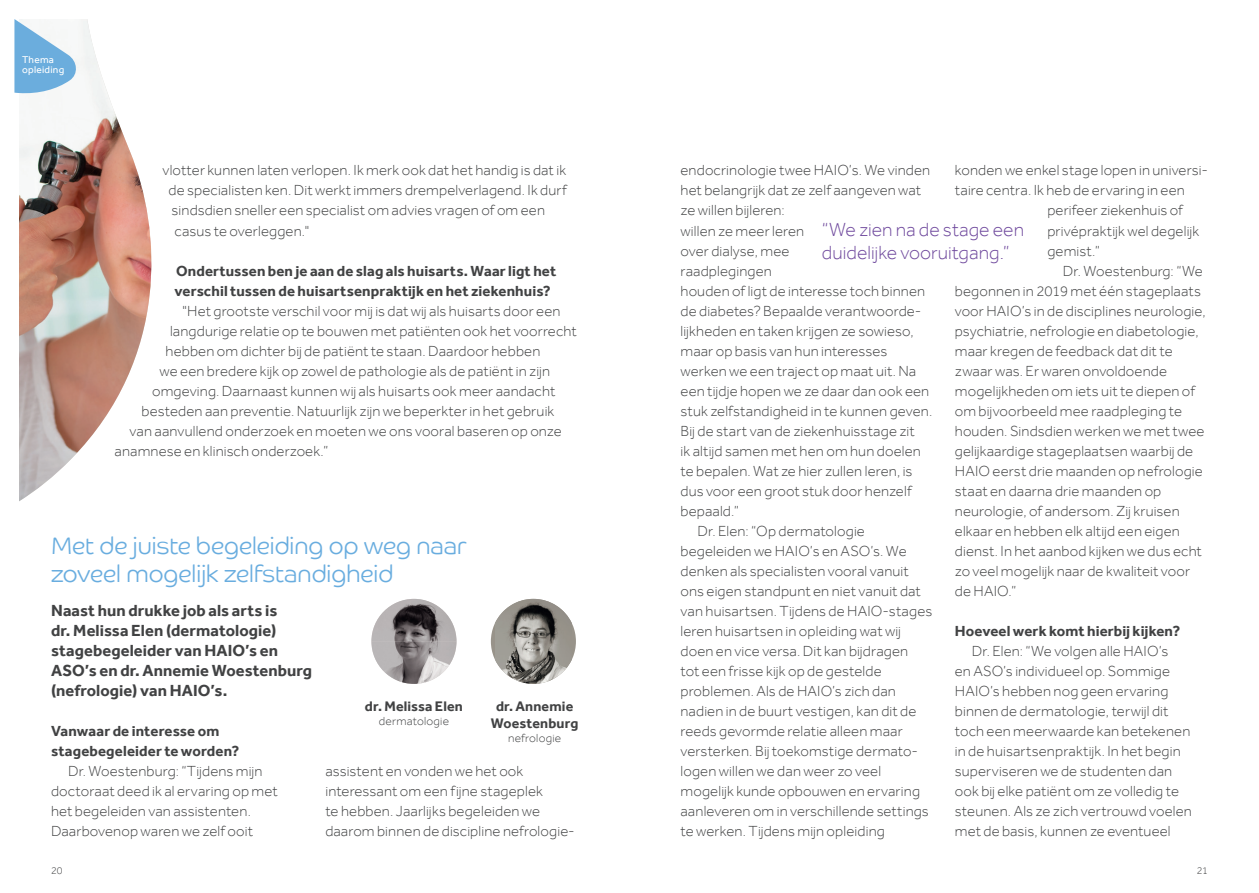
<style>
.page{position:relative;width:1259px;height:893px;background:#fff}
.page>*{position:absolute;margin:0;border:0;box-sizing:border-box;transform-origin:0 0}
.t1{font:300 24px/28.8px "Co Headline";color:#69addf}
.t2{font:300 19.5px/22.5px "Effra";color:#6f499d}
.t3{font:700 16.5px/20.1px "Effra";letter-spacing:.005em;color:#414243}
.t4{font:300 15px/20px "Effra";letter-spacing:.01em;color:#414243}
.t5{font:700 15px/20.1px "Effra";letter-spacing:.01em;color:#414243}
.t6{font:700 14.25px/17.1px "Effra";letter-spacing:.01em;color:#414243;text-align:center}
.t7{font:300 12px "Effra";letter-spacing:.02em;color:#414243}
.t8{font:300 10.5px "Effra";color:#414243}
.t9{font:10.05px/10.1px "Effra";letter-spacing:.025em;color:#fff}
</style>
<div class="page">
<div style="left:491px;top:599px;width:85px;height:85px;background:#98938a;border-radius:50%"></div>
<img style="left:495px;top:599px;width:77px;height:85px">
<img style="left:371px;top:599px;width:85px;height:85px">
<img style="left:19px;top:19px;width:133px;height:482px">
<svg style="left:14px;top:19px;width:65px;height:75px"></svg>
<p class="t9" style="left:22px;top:55px;width:44px">Thema opleiding</p>
<p class="t4" style="left:163px;top:160px;width:405px">vlotter kunnen laten verlopen. Ik merk ook dat het handig is dat ik</p>
<p class="t4" style="left:169px;top:180px;width:400px">de specialisten ken. Dit werkt immers drempelverlagend. Ik durf</p>
<p class="t4" style="left:172px;top:200px;width:375px">sindsdien sneller een specialist om advies vragen of om een</p>
<p class="t4" style="left:175px;top:220px;width:136px">casus te overleggen."</p>
<p class="t5" style="left:175px;top:260px;width:383px">Ondertussen ben je aan de slag als huisarts. Waar ligt het verschil tussen de huisartsenpraktijk en het ziekenhuis?</p>
<p class="t4" style="left:182px;top:300px;width:380px">"Het grootste verschil voor mij is dat wij als huisarts door een</p>
<p class="t4" style="left:170px;top:320px;width:408px">langdurige relatie op te bouwen met patiënten ook het voorrecht</p>
<p class="t4" style="left:166px;top:341px;width:376px">hebben om dichter bij de patiënt te staan. Daardoor hebben</p>
<p class="t4" style="left:160px;top:361px;width:392px">we een bredere kijk op zowel de pathologie als de patiënt in zijn</p>
<p class="t4" style="left:152px;top:381px;width:405px">omgeving. Daarnaast kunnen wij als huisarts ook meer aandacht</p>
<p class="t4" style="left:142px;top:401px;width:414px">besteden aan preventie. Natuurlijk zijn we beperkter in het gebruik</p>
<p class="t4" style="left:130px;top:421px;width:434px">van aanvullend onderzoek en moeten we ons vooral baseren op onze</p>
<p class="t4" style="left:115px;top:441px;width:215px">anamnese en klinisch onderzoek.”</p>
<h1 class="t1" style="left:51px;top:531px;width:417px">Met de juiste begeleiding op weg naar zoveel mogelijk zelfstandigheid</h1>
<p class="t3" style="left:51px;top:600px;width:263px">Naast hun drukke job als arts is<br>dr. Melissa Elen (dermatologie) stagebegeleider van HAIO’s en<br>ASO’s en dr. Annemie Woestenburg (nefrologie) van HAIO’s.</p>
<p class="t6" style="left:365px;top:697px;width:100px">dr. Melissa Elen</p>
<p class="t7" style="left:379px;top:714px;width:72px">dermatologie</p>
<p class="t6" style="left:491px;top:697px;width:89px">dr. Annemie<br>Woestenburg</p>
<p class="t7" style="left:508px;top:731px;width:55px">nefrologie</p>
<p class="t5" style="left:51px;top:721px;width:190px">Vanwaar de interesse om stagebegeleider te worden?</p>
<p class="t4" style="left:51px;top:761px;width:228px;text-indent:17px">Dr. Woestenburg: “Tijdens mijn doctoraat deed ik al ervaring op met het begeleiden van assistenten.<br>Daarbovenop waren we zelf ooit</p>
<p class="t4" style="left:325px;top:761px;width:251px">assistent en vonden we het ook interessant om een fijne stageplek<br>te hebben. Jaarlijks begeleiden we daarom binnen de discipline nefrologie-</p>
<p class="t4" style="left:680px;top:160px;width:251px">endocrinologie twee HAIO’s. We vinden</p>
<p class="t4" style="left:680px;top:180px;width:242px">het belangrijk dat ze zelf aangeven wat</p>
<p class="t4" style="left:680px;top:200px;width:106px">ze willen bijleren:</p>
<p class="t4" style="left:680px;top:220px;width:125px">willen ze meer leren</p>
<p class="t4" style="left:680px;top:240px;width:111px">over dialyse, mee</p>
<p class="t4" style="left:680px;top:260px;width:93px">raadplegingen</p>
<p class="t4" style="left:680px;top:280px;width:246px">houden of ligt de interesse toch binnen</p>
<p class="t4" style="left:680px;top:300px;width:242px">de diabetes? Bepaalde verantwoorde-</p>
<p class="t4" style="left:680px;top:320px;width:235px">lijkheden en taken krijgen ze sowieso,</p>
<p class="t4" style="left:680px;top:341px;width:208px">maar op basis van hun interesses</p>
<p class="t4" style="left:680px;top:361px;width:237px">werken we een traject op maat uit. Na</p>
<p class="t4" style="left:680px;top:381px;width:250px">een tijdje hopen we ze daar dan ook een</p>
<p class="t4" style="left:680px;top:401px;width:253px">stuk zelfstandigheid in te kunnen geven.</p>
<p class="t4" style="left:680px;top:421px;width:236px">Bij de start van de ziekenhuisstage zit</p>
<p class="t4" style="left:680px;top:441px;width:242px">ik altijd samen met hen om hun doelen</p>
<p class="t4" style="left:680px;top:461px;width:233px">te bepalen. Wat ze hier zullen leren, is</p>
<p class="t4" style="left:680px;top:481px;width:233px">dus voor een groot stuk door henzelf</p>
<p class="t4" style="left:680px;top:501px;width:60px">bepaald.”</p>
<p class="t4" style="left:697px;top:521px;width:169px">Dr. Elen: “Op dermatologie</p>
<p class="t4" style="left:680px;top:541px;width:228px">begeleiden we HAIO’s en ASO’s. We</p>
<p class="t4" style="left:680px;top:561px;width:230px">denken als specialisten vooral vanuit</p>
<p class="t4" style="left:680px;top:581px;width:242px">ons eigen standpunt en niet vanuit dat</p>
<p class="t4" style="left:680px;top:601px;width:253px">van huisartsen. Tijdens de HAIO-stages</p>
<p class="t4" style="left:680px;top:621px;width:222px">leren huisartsen in opleiding wat wij</p>
<p class="t4" style="left:680px;top:641px;width:229px">doen en vice versa. Dit kan bijdragen</p>
<p class="t4" style="left:680px;top:661px;width:203px">tot een frisse kijk op de gestelde</p>
<p class="t4" style="left:680px;top:681px;width:217px">problemen. Als de HAIO’s zich dan</p>
<p class="t4" style="left:680px;top:701px;width:237px">nadien in de buurt vestigen, kan dit de</p>
<p class="t4" style="left:680px;top:721px;width:224px">reeds gevormde relatie alleen maar</p>
<p class="t4" style="left:680px;top:741px;width:239px">versterken. Bij toekomstige dermato-</p>
<p class="t4" style="left:680px;top:761px;width:202px">logen willen we dan weer zo veel</p>
<p class="t4" style="left:680px;top:781px;width:241px">mogelijk kunde opbouwen en ervaring</p>
<p class="t4" style="left:680px;top:801px;width:250px">aanleveren om in verschillende settings</p>
<p class="t4" style="left:680px;top:821px;width:206px">te werken. Tijdens mijn opleiding</p>
<p class="t4" style="left:955px;top:160px;width:255px">konden we enkel stage lopen in universi-</p>
<p class="t4" style="left:955px;top:180px;width:231px">taire centra. Ik heb de ervaring in een</p>
<p class="t4" style="left:1047px;top:200px;width:137px">perifeer ziekenhuis of</p>
<p class="t4" style="left:1047px;top:220px;width:153px">privépraktijk wel degelijk</p>
<p class="t4" style="left:1047px;top:240px;width:54px">gemist.”</p>
<p class="t4" style="left:1063px;top:260px;width:141px">Dr. Woestenburg: “We</p>
<p class="t4" style="left:955px;top:280px;width:248px">begonnen in 2019 met één stageplaats</p>
<p class="t4" style="left:955px;top:300px;width:252px">voor HAIO’s in de disciplines neurologie,</p>
<p class="t4" style="left:955px;top:320px;width:245px">psychiatrie, nefrologie en diabetologie,</p>
<p class="t4" style="left:955px;top:341px;width:219px">maar kregen de feedback dat dit te</p>
<p class="t4" style="left:955px;top:361px;width:214px">zwaar was. Er waren onvoldoende</p>
<p class="t4" style="left:955px;top:381px;width:242px">mogelijkheden om iets uit te diepen of</p>
<p class="t4" style="left:955px;top:401px;width:229px">om bijvoorbeeld mee raadpleging te</p>
<p class="t4" style="left:955px;top:421px;width:251px">houden. Sindsdien werken we met twee</p>
<p class="t4" style="left:955px;top:441px;width:240px">gelijkaardige stageplaatsen waarbij de</p>
<p class="t4" style="left:955px;top:461px;width:249px">HAIO eerst drie maanden op nefrologie</p>
<p class="t4" style="left:955px;top:481px;width:208px">staat en daarna drie maanden op</p>
<p class="t4" style="left:955px;top:501px;width:226px">neurologie, of andersom. Zij kruisen</p>
<p class="t4" style="left:955px;top:521px;width:226px">elkaar en hebben elk altijd een eigen</p>
<p class="t4" style="left:955px;top:541px;width:249px">dienst. In het aanbod kijken we dus echt</p>
<p class="t4" style="left:955px;top:561px;width:237px">zo veel mogelijk naar de kwaliteit voor</p>
<p class="t4" style="left:955px;top:581px;width:63px">de HAIO.”</p>
<p class="t5" style="left:955px;top:621px;width:227px">Hoeveel werk komt hierbij kijken?</p>
<p class="t4" style="left:955px;top:641px;width:238px;text-indent:17px">Dr. Elen: “We volgen alle HAIO’s<br>en ASO’s individueel op. Sommige HAIO’s hebben nog geen ervaring binnen de dermatologie, terwijl dit toch een meerwaarde kan betekenen in de huisartsenpraktijk. In het begin superviseren we de studenten dan ook bij elke patiënt om ze volledig te steunen. Als ze zich vertrouwd voelen met de basis, kunnen ze eventueel</p>
<h2 class="t2" style="left:822px;top:218px;width:204px">“We zien na de stage een duidelijke vooruitgang.”</h2>
<p class="t8" style="left:51px;top:864px;width:13px">20</p>
<p class="t8" style="left:1196px;top:864px;width:13px">21</p>
</div>
